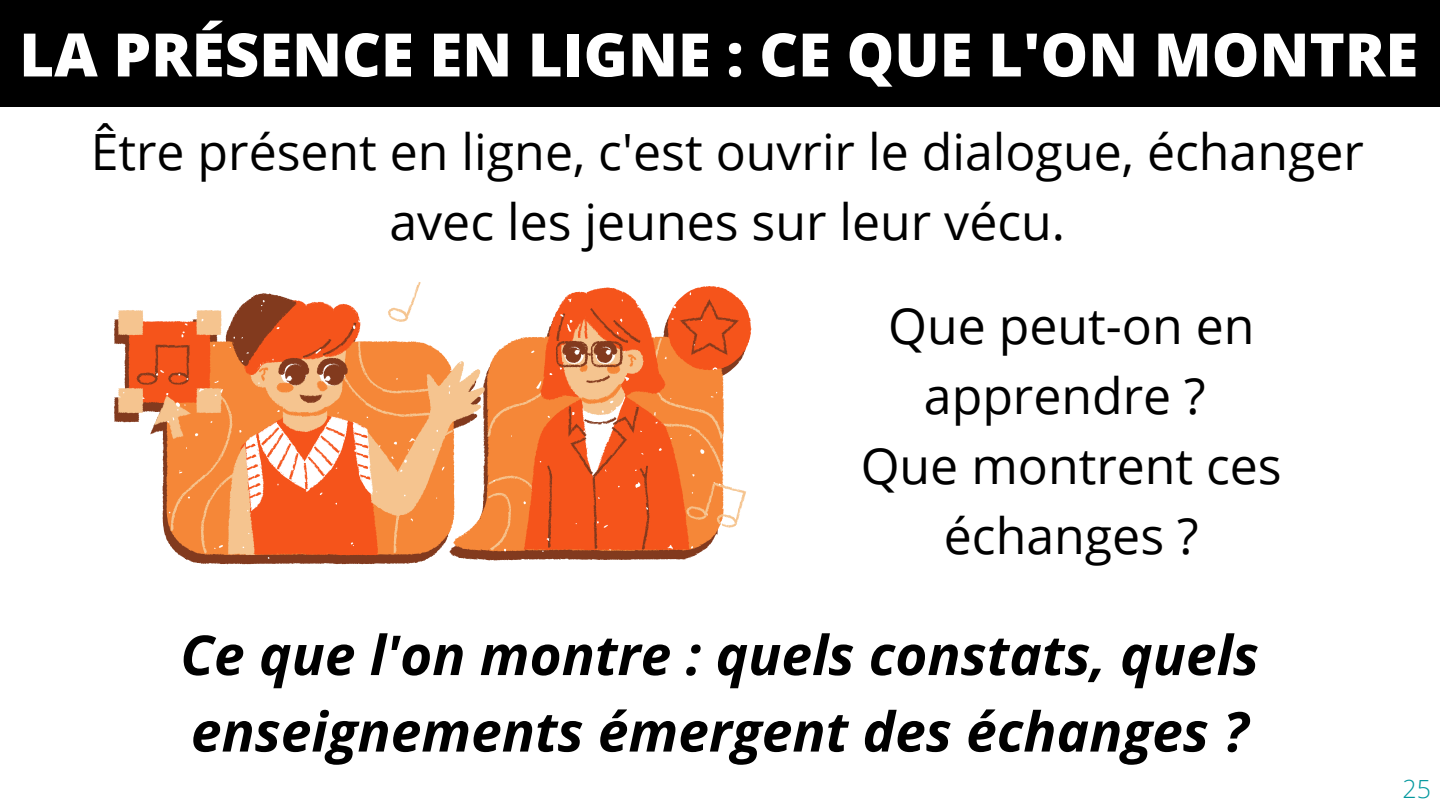
<style>
.page{position:relative;width:1440px;height:810px;background:#fff}
.page>*{position:absolute;margin:0;border:0;box-sizing:border-box;transform-origin:0 0}
.t1{font:800 60px "Open Sans";color:#fff}
.t2{font:italic 700 55px/76.5px "Open Sans";color:#000}
.t3{font:50px/69.8px "Open Sans";color:#000;text-align:center}
.t4{font:300 25px "Open Sans";color:#03989e}
</style>
<div class="page">
<div style="left:0;top:0;width:1440px;height:106px;background:#000"></div>
<svg style="left:114px;top:319px;width:572px;height:245px"></svg>
<svg style="left:118px;top:292px;width:634px;height:267px"></svg>
<p class="t1" style="left:19px;top:12px;width:1401px">LA PRÉSENCE EN LIGNE : CE QUE L'ON MONTRE</p>
<p class="t3" style="left:91px;top:116px;width:1275px">Être présent en ligne, c'est ouvrir le dialogue, échanger avec les jeunes sur leur vécu.</p>
<p class="t3" style="left:861px;top:290px;width:423px">Que peut-on en apprendre ?<br>Que montrent ces échanges ?</p>
<p class="t2" style="left:180px;top:615px;width:1080px">Ce que l'on montre : quels constats, quels enseignements émergent des échanges ?</p>
<p class="t4" style="left:1402px;top:772px;width:30px">25</p>
</div>
